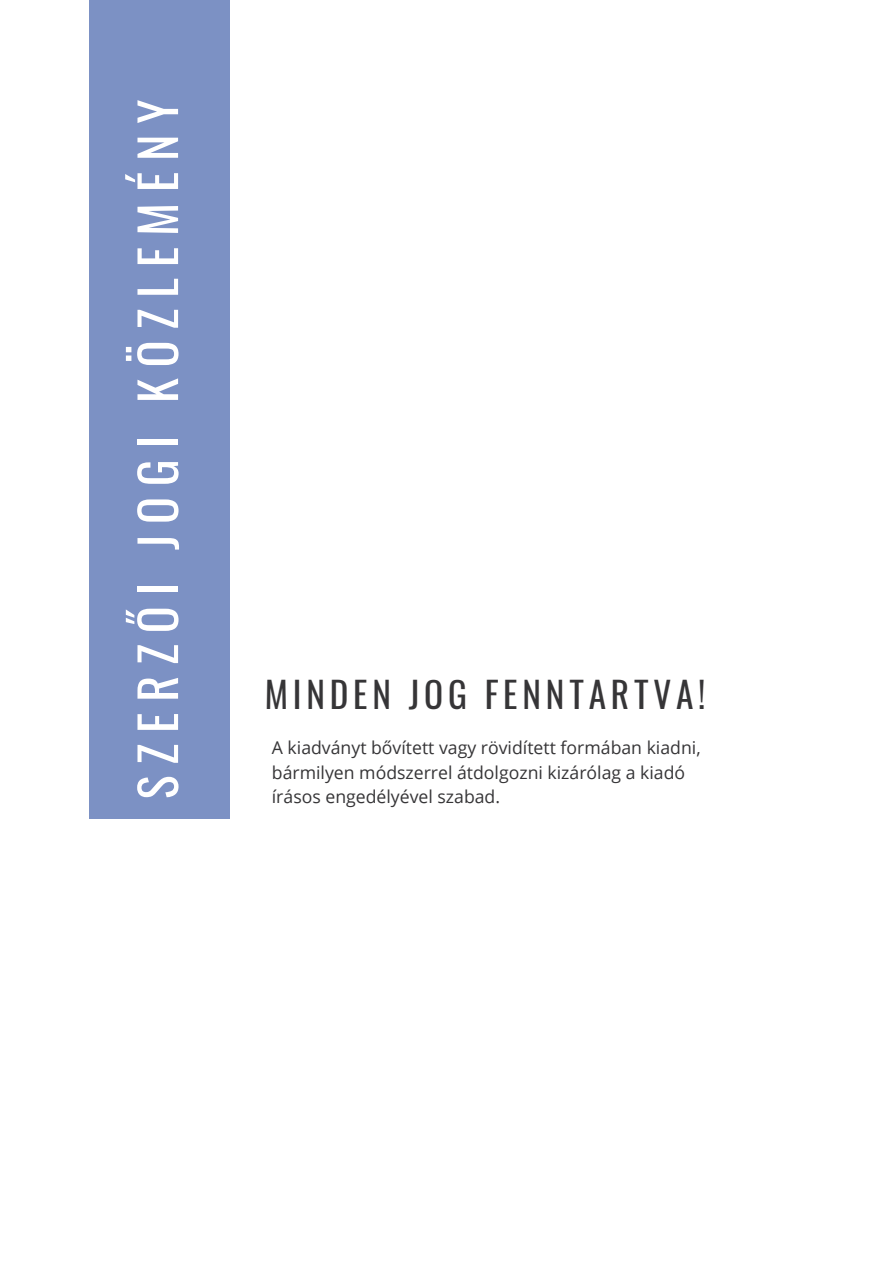
<style>
.page{position:relative;width:893px;height:1264px;background:#fff}
.page>*{position:absolute;margin:0;border:0;box-sizing:border-box;transform-origin:0 0}
.t1{font:50.1px "Oswald";letter-spacing:.215em;color:#fff}
.t2{font:35.25px "Oswald";letter-spacing:.135em;color:#363537}
.t3{font:17.7px/24.6px "Open Sans";color:#363537}
</style>
<div class="page">
<div style="left:89px;top:0;width:140px;height:818px;background:#7c91c4"></div>
<p class="t1" style="left:118px;top:799px;width:701px;rotate:-90deg">SZERZŐI JOGI KÖZLEMÉNY</p>
<h1 class="t2" style="left:265px;top:667px;width:442px">MINDEN JOG FENNTARTVA!</h1>
<h2 class="t3" style="left:272px;top:734px;width:430px">A kiadványt bővített vagy rövidített formában kiadni, bármilyen módszerrel átdolgozni kizárólag a kiadó</h2>
<h2 class="t3" style="left:272px;top:784px;width:230px">írásos engedélyével szabad.</h2>
</div>
